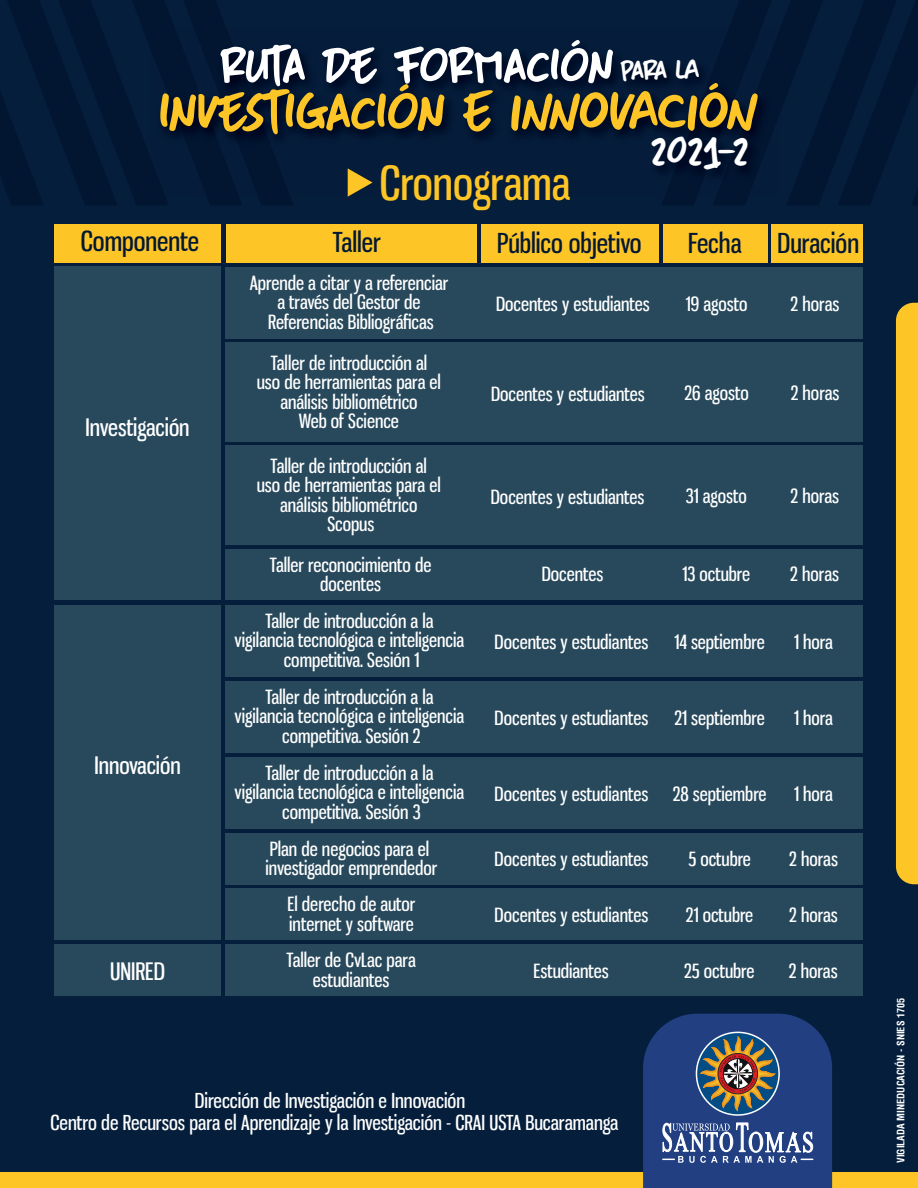
<style>
.page{position:relative;width:918px;height:1188px;background:#041e3b}
.page>*{position:absolute;margin:0;border:0;box-sizing:border-box;transform-origin:0 0}
.t1{font:57.75px "DK More Or Less";letter-spacing:-.03em;color:#fec526}
.t2{font:53.4px "DK More Or Less";letter-spacing:-.035em;color:#fff}
.t3{font:46.65px "Gnuolane Rg";color:#fec526}
.t4{font:43.95px "DK More Or Less";color:#fff}
.t5{font:27.45px "Gnuolane Rg";color:#031834}
.t6{font:24px "Gnuolane Rg";color:#fff}
.t7{font:20.55px/21.8px "Gnuolane Rg";color:#fff;text-align:center}
.t8{font:19.5px/19.5px "Gnuolane Rg";color:#fff;text-align:center}
.t9{font:700 condensed 10.05px "Helvetica";color:#fff}
.s1{font-size:29.7px}
</style>
<div class="page">
<div style="left:0;top:1172px;width:918px;height:16px;background:#fec526"></div>
<div style="left:896px;top:303px;width:22px;height:581px;background:#fec526"></div>
<img style="left:290px;top:48px;width:375px;height:149px">
<img style="left:162px;top:94px;width:32px;height:45px">
<svg style="left:348px;top:168px;width:25px;height:29px"></svg>
<div style="left:54px;top:224px;width:167px;height:39px;background:#fec526"></div>
<div style="left:226px;top:224px;width:250px;height:39px;background:#fec526"></div>
<div style="left:481px;top:224px;width:178px;height:39px;background:#fec526"></div>
<div style="left:663px;top:224px;width:104px;height:39px;background:#fec526"></div>
<div style="left:771px;top:224px;width:92px;height:39px;background:#fec526"></div>
<div style="left:54px;top:267px;width:167px;height:333px;background:#28495c"></div>
<div style="left:226px;top:342px;width:637px;height:100px;background:#28495c"></div>
<div style="left:225px;top:446px;width:638px;height:99px;background:#28495c"></div>
<div style="left:226px;top:267px;width:637px;height:72px;background:#28495c"></div>
<div style="left:54px;top:605px;width:167px;height:335px;background:#28495c"></div>
<div style="left:54px;top:944px;width:167px;height:52px;background:#28495c"></div>
<div style="left:226px;top:605px;width:637px;height:72px;background:#28495c"></div>
<div style="left:226px;top:681px;width:637px;height:72px;background:#28495c"></div>
<div style="left:226px;top:757px;width:637px;height:72px;background:#28495c"></div>
<div style="left:226px;top:833px;width:637px;height:52px;background:#28495c"></div>
<div style="left:226px;top:888px;width:637px;height:52px;background:#28495c"></div>
<div style="left:225px;top:944px;width:638px;height:52px;background:#28495c"></div>
<div style="left:225px;top:549px;width:638px;height:51px;background:#28495c"></div>
<svg style="left:643px;top:1014px;width:189px;height:174px"></svg>
<div style="left:723px;top:1058px;width:30px;height:31px;border:1px solid #101315;border-radius:50%"></div>
<h2 class="t2" style="left:219px;top:34px;width:482px">RUTA DE FORMACIÓN <span class="s1">PARA LA</span></h2>
<h1 class="t1" style="left:159px;top:78px;width:601px">INVESTIGACIÓN E INNOVACIÓN</h1>
<h3 class="t4" style="left:651px;top:127px;width:99px">2021-2</h3>
<h3 class="t3" style="left:380px;top:155px;width:192px">Cronograma</h3>
<h3 class="t5" style="left:81px;top:224px;width:120px">Componente</h3>
<h3 class="t5" style="left:333px;top:225px;width:49px">Taller</h3>
<h3 class="t5" style="left:497px;top:227px;width:146px">Público objetivo</h3>
<h3 class="t5" style="left:688px;top:227px;width:55px">Fecha</h3>
<h3 class="t5" style="left:778px;top:227px;width:83px">Duración</h3>
<p class="t6" style="left:86px;top:413px;width:106px">Investigación</p>
<p class="t6" style="left:94px;top:751px;width:88px">Innovación</p>
<p class="t6" style="left:110px;top:957px;width:56px">UNIRED</p>
<p class="t8" style="left:250px;top:273px;width:200px">Aprende a citar y a referenciar a través del Gestor de<br>Referencias Bibliográficas</p>
<p class="t8" style="left:257px;top:353px;width:186px">Taller de introducción al uso de herramientas para el análisis bibliométrico<br>Web of Science</p>
<p class="t8" style="left:257px;top:456px;width:186px">Taller de introducción al uso de herramientas para el análisis bibliométrico<br>Scopus</p>
<p class="t8" style="left:496px;top:294px;width:155px">Docentes y estudiantes</p>
<p class="t8" style="left:686px;top:294px;width:63px">19 agosto</p>
<p class="t8" style="left:791px;top:294px;width:50px">2 horas</p>
<p class="t8" style="left:491px;top:384px;width:155px">Docentes y estudiantes</p>
<p class="t8" style="left:684px;top:383px;width:66px">26 agosto</p>
<p class="t8" style="left:791px;top:383px;width:50px">2 horas</p>
<p class="t8" style="left:491px;top:487px;width:155px">Docentes y estudiantes</p>
<p class="t8" style="left:686px;top:486px;width:62px">31 agosto</p>
<p class="t8" style="left:790px;top:486px;width:50px">2 horas</p>
<p class="t8" style="left:270px;top:555px;width:163px">Taller reconocimiento de docentes</p>
<p class="t8" style="left:542px;top:564px;width:63px">Docentes</p>
<p class="t8" style="left:683px;top:564px;width:69px">13 octubre</p>
<p class="t8" style="left:790px;top:564px;width:50px">2 horas</p>
<p class="t8" style="left:235px;top:611px;width:231px">Taller de introducción a la vigilancia tecnológica e inteligencia competitiva. Sesión 1</p>
<p class="t8" style="left:235px;top:687px;width:231px">Taller de introducción a la vigilancia tecnológica e inteligencia competitiva. Sesión 2</p>
<p class="t8" style="left:235px;top:763px;width:231px">Taller de introducción a la vigilancia tecnológica e inteligencia competitiva. Sesión 3</p>
<p class="t8" style="left:495px;top:632px;width:155px">Docentes y estudiantes</p>
<p class="t8" style="left:675px;top:632px;width:92px">14 septiembre</p>
<p class="t8" style="left:794px;top:632px;width:40px">1 hora</p>
<p class="t8" style="left:495px;top:708px;width:155px">Docentes y estudiantes</p>
<p class="t8" style="left:674px;top:708px;width:92px">21 septiembre</p>
<p class="t8" style="left:794px;top:708px;width:40px">1 hora</p>
<p class="t8" style="left:495px;top:784px;width:274px">Docentes y estudiantes 28 septiembre</p>
<p class="t8" style="left:794px;top:784px;width:40px">1 hora</p>
<p class="t8" style="left:266px;top:839px;width:173px;text-align:left">Plan de negocios para el investigador emprendedor</p>
<p class="t8" style="left:495px;top:849px;width:155px">Docentes y estudiantes</p>
<p class="t8" style="left:688px;top:849px;width:64px">5 octubre</p>
<p class="t8" style="left:789px;top:849px;width:50px">2 horas</p>
<p class="t8" style="left:288px;top:894px;width:129px;text-align:left">El derecho de autor internet y software</p>
<p class="t8" style="left:495px;top:905px;width:155px">Docentes y estudiantes</p>
<p class="t8" style="left:686px;top:905px;width:69px">21 octubre</p>
<p class="t8" style="left:789px;top:905px;width:50px">2 horas</p>
<p class="t8" style="left:287px;top:950px;width:131px">Taller de CvLac para estudiantes</p>
<p class="t8" style="left:533px;top:961px;width:77px">Estudiantes</p>
<p class="t8" style="left:684px;top:961px;width:72px">25 octubre</p>
<p class="t8" style="left:789px;top:961px;width:50px">2 horas</p>
<p class="t7" style="left:50px;top:1090px;width:569px">Dirección de Investigación e Innovación<br>Centro de Recursos para el Aprendizaje y la Investigación - CRAI USTA Bucaramanga</p>
<p class="t9" style="left:894px;top:1163px;width:166px;rotate:-90deg">VIGILADA MINEDUCACIÓN - SNIES 1705</p>
</div>
